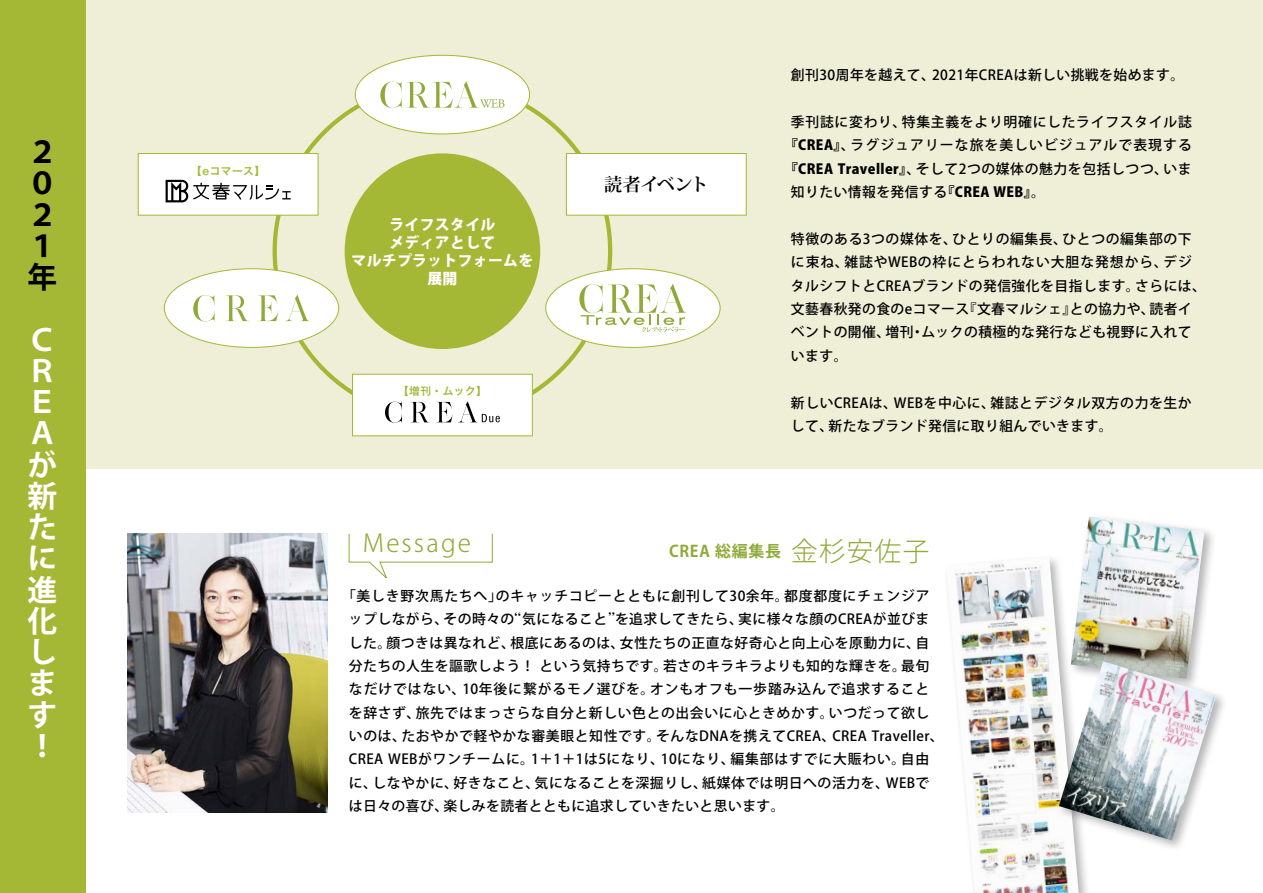
<style>
.page{position:relative;width:1263px;height:893px;background:#fff}
.page>*{position:absolute;margin:0;border:0;box-sizing:border-box;transform-origin:0 0}
.t1{font:700 29.7px/31.2px "Koz Go Pro";color:#fff}
.t2{font:700 29.7px/31.2px "Koz Go Pro";color:#000}
.t3{font:300 24.45px "Koz Go Pro";letter-spacing:.09em;color:#90aa39}
.t4{font:700 18px "Koz Min Pro";letter-spacing:-.02em;color:#000}
.t5{font:700 15.9px "Koz Go Pro";letter-spacing:.05em;color:#90aa39}
.t6{font:800 14.85px/18px "Koz Go Pro";letter-spacing:.02em;color:#fff;text-align:center}
.t7{font:500 13.8px/23.4px "Koz Go Pro";letter-spacing:.035em;color:#000}
.t8{font:500 13.8px "Koz Go Pro";letter-spacing:.075em;color:#000}
.t9{font:10.65px "Hira Kaku Std W6";letter-spacing:.05em;color:#a4b836}
.s1{font-weight:800}
.s2{font-weight:300;font-size:26.55px}
.s3{font-family:"Koz Min Pro";font-weight:700}
</style>
<div class="page">
<div style="left:0;top:0;width:1263px;height:468px;background:#eeefd6"></div>
<div style="left:1067px;top:513px;width:149px;height:178px;background:#000;opacity:.3"></div>
<img style="left:1071px;top:517px;width:133px;height:141px">
<div style="left:942px;top:553px;width:153px;height:340px;background:#000;opacity:.3"></div>
<img style="left:946px;top:557px;width:133px;height:336px">
<div style="left:1056px;top:658px;width:172px;height:194px;background:#000;opacity:.3"></div>
<img style="left:1059px;top:661px;width:157px;height:180px">
<div style="left:0;top:0;width:85px;height:893px;background:#a4b836"></div>
<img style="left:128px;top:533px;width:199px;height:279px">
<div style="left:345px;top:153px;width:195px;height:196px;background:#a4b836;border-radius:50%"></div>
<div style="left:355px;top:55px;width:175px;height:79px;background:#fff;border-radius:50%"></div>
<svg style="left:380px;top:81px;width:124px;height:27px"></svg>
<div style="left:164px;top:269px;width:175px;height:78px;background:#fff;border-radius:50%"></div>
<svg style="left:285px;top:295px;width:25px;height:26px"></svg>
<svg style="left:225px;top:295px;width:24px;height:26px"></svg>
<svg style="left:258px;top:295px;width:20px;height:26px"></svg>
<svg style="left:193px;top:295px;width:22px;height:27px"></svg>
<svg style="left:348px;top:533px;width:145px;height:46px"></svg>
<div style="left:352px;top:374px;width:181px;height:62px;background:#fff;border:1px solid #a4b836"></div>
<svg style="left:411px;top:402px;width:17px;height:20px"></svg>
<svg style="left:385px;top:402px;width:17px;height:21px"></svg>
<svg style="left:436px;top:401px;width:64px;height:21px"></svg>
<div style="left:138px;top:153px;width:180px;height:63px;background:#fff;border:1px solid #a4b836"></div>
<svg style="left:166px;top:180px;width:125px;height:22px"></svg>
<div style="left:546px;top:269px;width:174px;height:78px;background:#fff;border-radius:50%"></div>
<svg style="left:579px;top:284px;width:107px;height:48px"></svg>
<div style="left:566px;top:153px;width:181px;height:63px;background:#fff;border:1px solid #a4b836"></div>
<h1 class="t2" style="left:28px;top:139px;width:30px">２<br>０<br>２<br>１年</h1>
<h1 class="t1" style="left:28px;top:326px;width:31px">Ｃ<br>Ｒ<br>Ｅ<br>Ａが新たに進化します！</h1>
<p class="t9" style="left:191px;top:163px;width:75px">【eコマース】</p>
<p class="t6" style="left:351px;top:216px;width:183px">ライフスタイル<br>メディアとして<br>マルチプラットフォームを展開</p>
<p class="t9" style="left:398px;top:383px;width:90px">【増刊・ムック】</p>
<h2 class="t3" style="left:363px;top:527px;width:110px">Message</h2>
<h3 class="t4" style="left:604px;top:171px;width:106px">読者イベント</h3>
<p class="t7" style="left:791px;top:64px;width:395px">創刊30周年を越えて、2021年CREAは新しい挑戦を始めます。</p>
<p class="t7" style="left:791px;top:111px;width:402px">季刊誌に変わり、特集主義をより明確にしたライフスタイル誌</p>
<p class="t8" style="left:784px;top:136px;width:409px"><span class="s1">『CREA』</span>、ラグジュアリーな旅を美しいビジュアルで表現する</p>
<p class="t7" style="left:784px;top:158px;width:409px"><span class="s1">『CREA Traveller』</span>、そして2つの媒体の魅力を包括しつつ、いま</p>
<p class="t7" style="left:791px;top:181px;width:256px">知りたい情報を発信する<span class="s1">『CREA WEB』</span>。</p>
<p class="t7" style="left:791px;top:228px;width:417px">特徴のある3つの媒体を、ひとりの編集長、ひとつの編集部の下に束ね、雑誌やWEBの枠にとらわれない大胆な発想から、デジタルシフトとCREAブランドの発信強化を目指します。さらには、文藝春秋発の食のeコマース『文春マルシェ』との協力や、読者イベントの開催、増刊・ムックの積極的な発行なども視野に入れています。</p>
<p class="t7" style="left:791px;top:391px;width:402px">新しいCREAは、WEBを中心に、雑誌とデジタル双方の力を生かして、新たなブランド発信に取り組んでいきます。</p>
<p class="t5" style="left:669px;top:541px;width:262px">CREA 総編集長 <span class="s2">金杉安佐子</span></p>
<p class="t7" style="left:349px;top:585px;width:596px;text-indent:-7px">「美しき野次馬たちへ」のキャッチコピーとともに創刊して30余年。都度都度にチェンジアップしながら、その時々の<span class="s3">“</span>気になること<span class="s3">”</span>を追求してきたら、実に様々な顔のCREAが並びました。顔つきは異なれど、根底にあるのは、女性たちの正直な好奇心と向上心を原動力に、自分たちの人生を謳歌しよう！ という気持ちです。若さのキラキラよりも知的な輝きを。最旬なだけではない、10年後に繋がるモノ選びを。オンもオフも一歩踏み込んで追求することを辞さず、旅先ではまっさらな自分と新しい色との出会いに心ときめかす。いつだって欲しいのは、たおやかで軽やかな審美眼と知性です。そんなDNAを携えてCREA、CREA Traveller、CREA WEBがワンチームに。1＋1＋1は5になり、10になり、編集部はすでに大賑わい。自由に、しなやかに、好きなこと、気になることを深掘りし、紙媒体では明日への活力を、WEBでは日々の喜び、楽しみを読者とともに追求していきたいと思います。</p>
</div>
